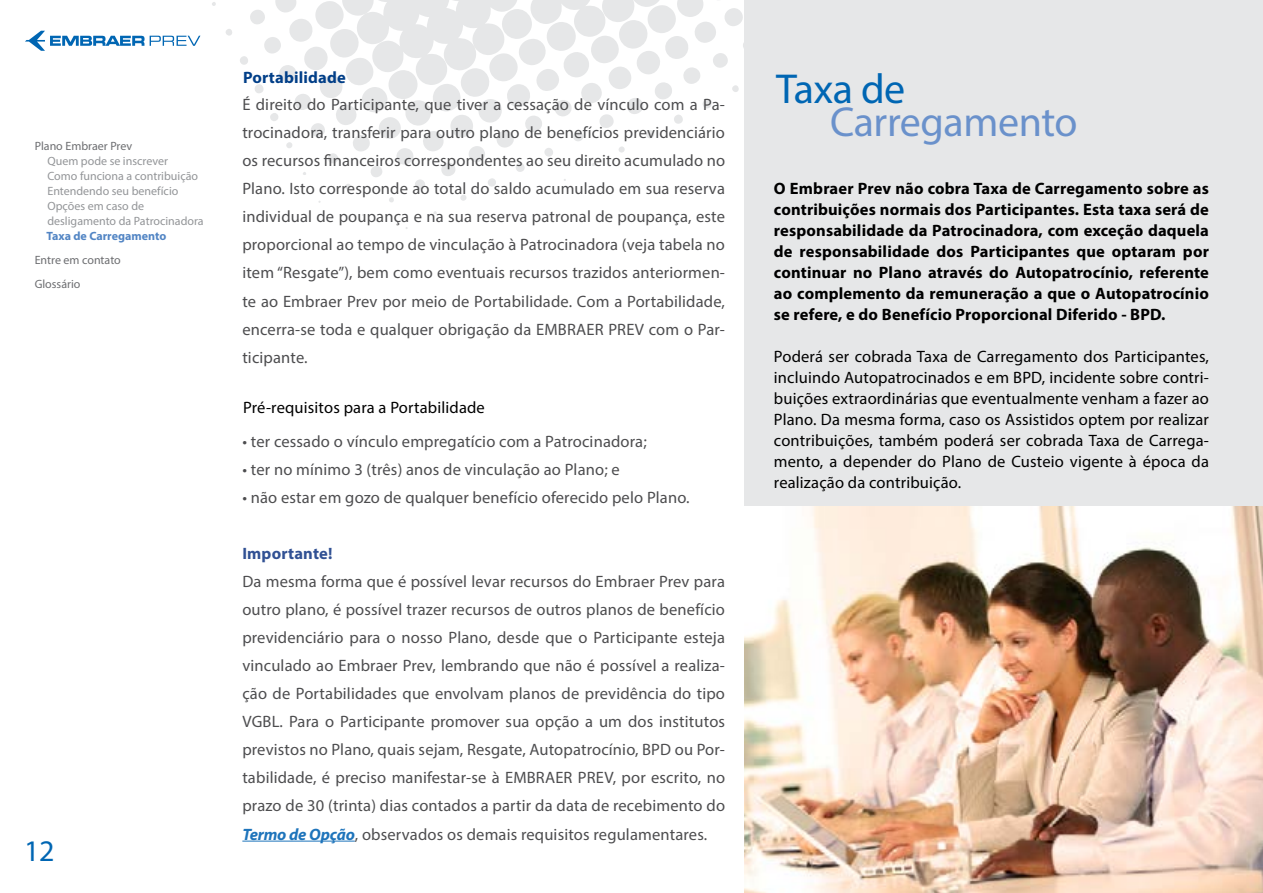
<style>
.page{position:relative;width:1263px;height:893px;background:#fff}
.page>*{position:absolute;margin:0;border:0;box-sizing:border-box;transform-origin:0 0}
.t1{font:42px "Myriad Pro";letter-spacing:-.01em;color:#6a91cb}
.t2{font:42px "Myriad Pro";letter-spacing:-.01em;color:#0066b3}
.t3{font:30px "Myriad Pro";color:#0066b3}
.t4{font:16.5px/28px "Myriad Pro";letter-spacing:.01em;color:#4d4d4f;text-align:justify}
.t5{font:16.5px/21px "Myriad Pro";letter-spacing:.01em;color:#000;text-align:justify}
.t6{font:700 16.5px/21px "Myriad Pro";letter-spacing:.01em;color:#000;text-align:justify}
.t7{font:700 16.5px "Myriad Pro";letter-spacing:.01em;color:#023f88}
.t8{font:700 16.5px "Myriad Pro";letter-spacing:.01em;color:#315194}
.t9{font:12px/15px "Myriad Pro";color:#939598}
.t10{font:12px/24px "Myriad Pro";color:#6d6e71}
.t11{font:700 12px "Myriad Pro";color:#5285c4}
.s1{font-weight:700;font-style:italic;color:#1e74bb}
</style>
<div class="page">
<svg style="left:200px;top:0;width:544px;height:229px"></svg>
<div style="left:744px;top:0;width:519px;height:893px;background:#e6e7e8"></div>
<hr style="left:242px;top:841px;width:113px;height:1px;background:#1e74bb">
<img style="left:744px;top:506px;width:519px;height:387px">
<svg style="left:25px;top:31px;width:175px;height:20px"></svg>
<p class="t10" style="left:35px;top:133px;width:99px">Plano Embraer Prev</p>
<p class="t9" style="left:47px;top:153px;width:158px">Quem pode se inscrever<br>Como funciona a contribuição<br>Entendendo seu benefício<br>Opções em caso de desligamento da Patrocinadora</p>
<p class="t11" style="left:46px;top:228px;width:121px">Taxa de Carregamento</p>
<p class="t10" style="left:35px;top:247px;width:88px">Entre em contato<br>Glossário</p>
<h2 class="t3" style="left:24px;top:833px;width:32px">12</h2>
<p class="t7" style="left:243px;top:67px;width:104px">Portabilidade</p>
<p class="t4" style="left:242px;top:90px;width:484px">É direito do Participante, que tiver a cessação de vínculo com a Pa&shy;trocinadora, transferir para outro plano de benefícios previdenciário os recursos financeiros correspondentes ao seu direito acumulado no Plano. Isto corresponde ao total do saldo acumulado em sua reserva individual de poupança e na sua reserva patronal de poupança, este proporcional ao tempo de vinculação à Patrocinadora (veja tabela no item “Resgate”), bem como eventuais recursos trazidos anteriormen&shy;te ao Embraer Prev por meio de Portabilidade. Com a Portabilidade, encerra-se toda e qualquer obrigação da EMBRAER PREV com o Par&shy;ticipante.</p>
<p class="t5" style="left:243px;top:397px;width:243px">Pré-requisitos para a Portabilidade</p>
<p class="t4" style="left:242px;top:427px;width:406px">• ter cessado o vínculo empregatício com a Patrocinadora;</p>
<p class="t4" style="left:242px;top:455px;width:379px">• ter no mínimo 3 (três) anos de vinculação ao Plano; e</p>
<p class="t4" style="left:242px;top:483px;width:449px">• não estar em gozo de qualquer benefício oferecido pelo Plano.</p>
<p class="t8" style="left:242px;top:543px;width:92px">Importante!</p>
<p class="t4" style="left:242px;top:567px;width:484px">Da mesma forma que é possível levar recursos do Embraer Prev para outro plano, é possível trazer recursos de outros planos de benefício previdenciário para o nosso Plano, desde que o Participante esteja vinculado ao Embraer Prev, lembrando que não é possível a realiza&shy;ção de Portabilidades que envolvam planos de previdência do tipo VGBL. Para o Participante promover sua opção a um dos institutos previstos no Plano, quais sejam, Resgate, Autopatrocínio, BPD ou Por&shy;tabilidade, é preciso manifestar-se à EMBRAER PREV, por escrito, no prazo de 30 (trinta) dias contados a partir da data de recebimento do <span class="s1">Termo de Opção</span>, observados os demais requisitos regulamentares.</p>
<h1 class="t2" style="left:776px;top:63px;width:131px">Taxa de</h1>
<h1 class="t1" style="left:830px;top:96px;width:249px">Carregamento</h1>
<p class="t6" style="left:774px;top:177px;width:437px">O Embraer Prev não cobra Taxa de Carregamento sobre as contribuições normais dos Participantes. Esta taxa será de responsabilidade da Patrocinadora, com exceção daquela de responsabilidade dos Participantes que optaram por continuar no Plano através do Autopatrocínio, referente ao complemento da remuneração a que o Autopatrocínio se refere, e do Benefício Proporcional Diferido - BPD.</p>
<p class="t5" style="left:774px;top:346px;width:437px">Poderá ser cobrada Taxa de Carregamento dos Participantes, incluindo Autopatrocinados e em BPD, incidente sobre contri&shy;buições extraordinárias que eventualmente venham a fazer ao Plano. Da mesma forma, caso os Assistidos optem por realizar contribuições, também poderá ser cobrada Taxa de Carrega&shy;mento, a depender do Plano de Custeio vigente à época da realização da contribuição.</p>
</div>
